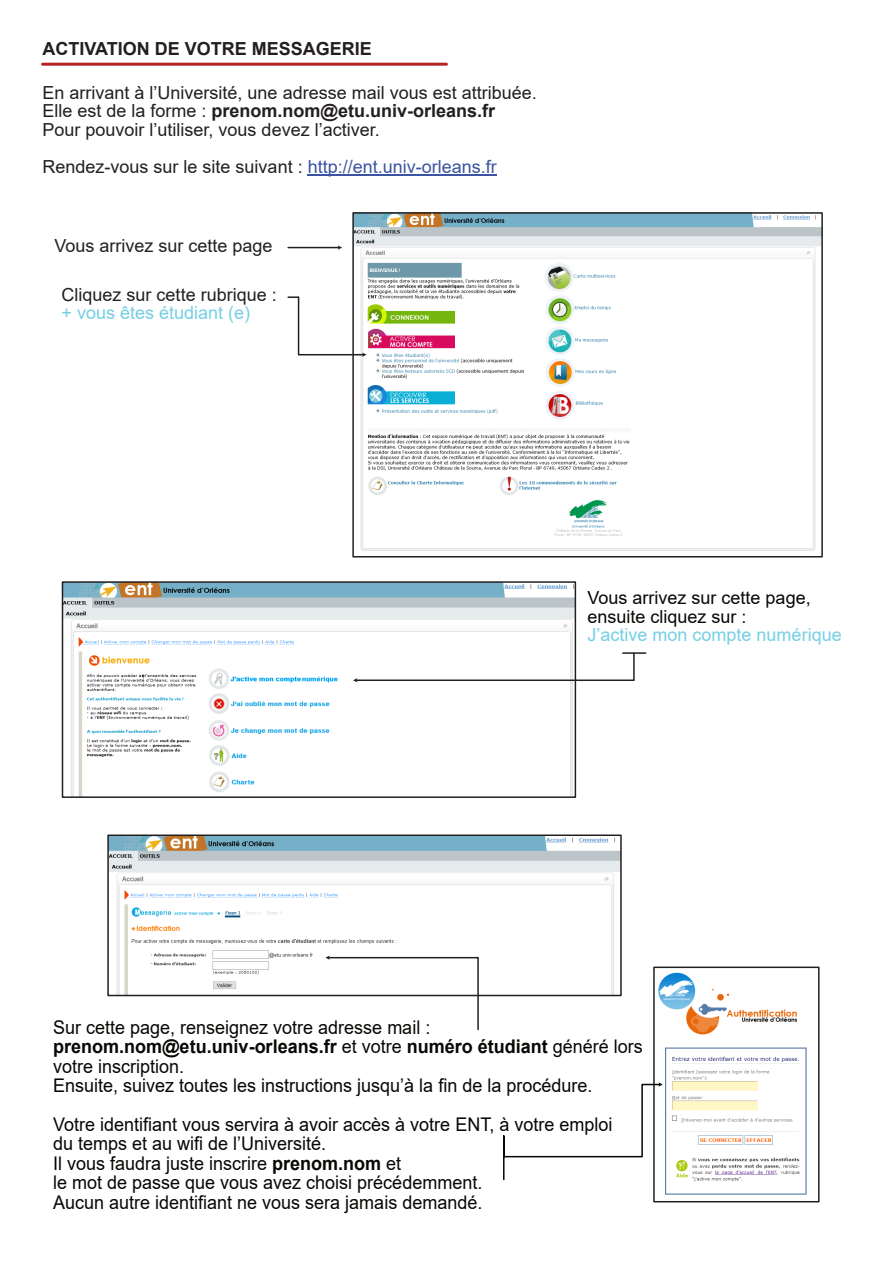
<style>
.page{position:relative;width:893px;height:1263px;background:#fff}
.page>*{position:absolute;margin:0;border:0;box-sizing:border-box;transform-origin:0 0}
.t1{font:18.9px/19.5px "Arial";color:#080704;scale:.95 1}
.t2{font:18px/18.6px "Arial";color:#231f20}
.t3{font:18px "Arial";color:#75cfe4}
.t4{font:18px/18.6px "Arial";color:#080704}
.t5{font:700 18px "Arial";color:#231f20}
.s1{font-weight:700}
.s2{color:#3a53a3}
</style>
<div class="page">
<hr style="left:308px;top:174px;width:189px;height:2px;background:#3a53a3">
<img style="left:355px;top:215px;width:465px;height:336px">
<div style="left:352px;top:212px;width:471px;height:345px;border:2px solid #231f20"></div>
<img style="left:65px;top:584px;width:508px;height:211px">
<div style="left:62px;top:581px;width:514px;height:217px;border:2px solid #231f20"></div>
<img style="left:110px;top:837px;width:509px;height:156px">
<div style="left:107px;top:834px;width:515px;height:162px;border:2px solid #231f20"></div>
<img style="left:658px;top:972px;width:149px;height:223px">
<div style="left:653px;top:966px;width:166px;height:236px;border:2px solid #231f20"></div>
<hr style="left:288px;top:247px;width:51px;height:1px;background:#231f20">
<svg style="left:288px;top:296px;width:78px;height:61px"></svg>
<svg style="left:353px;top:651px;width:282px;height:31px"></svg>
<hr style="left:623px;top:652px;width:23px;height:2px;background:#231f20">
<svg style="left:325px;top:955px;width:155px;height:76px"></svg>
<hr style="left:43px;top:63px;width:403px;height:3px;background:#b62326">
<svg style="left:503px;top:1082px;width:160px;height:99px"></svg>
<p class="t5" style="left:43px;top:42px;width:331px">ACTIVATION DE VOTRE MESSAGERIE</p>
<p class="t2" style="left:43px;top:85px;width:496px">En arrivant à l’Université, une adresse mail vous est attribuée.<br>Elle est de la forme : <span class="s1">prenom.nom@etu.univ-orleans.fr<br></span>Pour pouvoir l’utiliser, vous devez l’activer.</p>
<p class="t2" style="left:43px;top:159px;width:456px">Rendez-vous sur le site suivant : <span class="s2">http://ent.univ-orleans.fr</span></p>
<p class="t2" style="left:54px;top:238px;width:220px">Vous arrivez sur cette page</p>
<p class="t2" style="left:62px;top:287px;width:217px">Cliquez sur cette rubrique :</p>
<p class="t3" style="left:62px;top:306px;width:190px">+ vous êtes étudiant (e)</p>
<p class="t4" style="left:587px;top:590px;width:225px">Vous arrivez sur cette page, ensuite cliquez sur :</p>
<p class="t3" style="left:587px;top:628px;width:256px">J’active mon compte numérique</p>
<p class="t1" style="left:53px;top:1019px;width:622px">Sur cette page, renseignez votre adresse mail : <span class="s1">prenom.nom@etu.univ-orleans.fr</span> et votre <span class="s1">numéro étudiant</span> généré lors votre inscription.<br>Ensuite, suivez toutes les instructions jusqu’à la fin de la procédure.</p>
<p class="t1" style="left:53px;top:1116px;width:590px">Votre identifiant vous servira à avoir accès à votre ENT, à votre emploi du temps et au wifi de l’Université.<br>Il vous faudra juste inscrire <span class="s1">prenom.nom</span> et<br>le mot de passe que vous avez choisi précédemment.<br>Aucun autre identifiant ne vous sera jamais demandé.</p>
</div>
